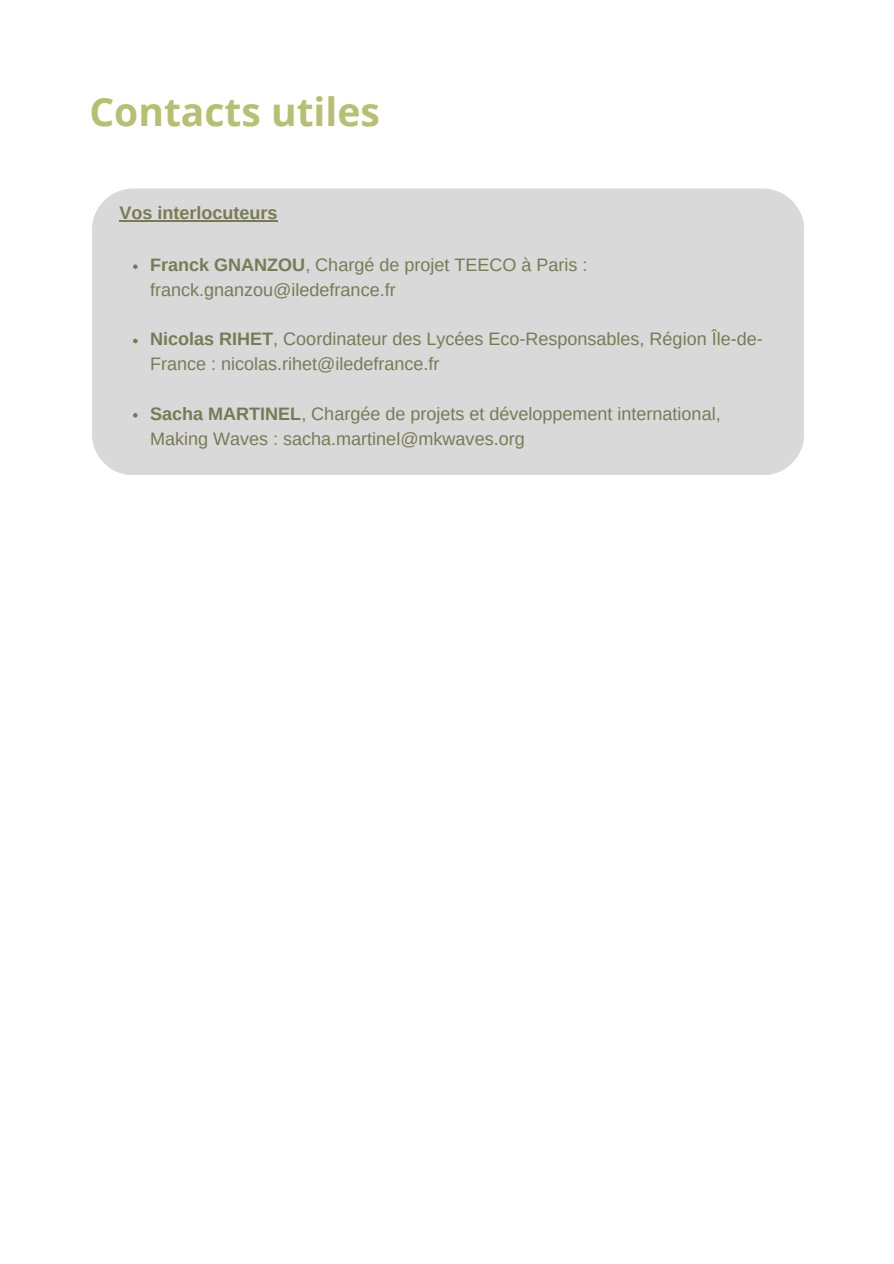
<style>
.page{position:relative;width:894px;height:1264px;background:#fff}
.page>*{position:absolute;margin:0;border:0;box-sizing:border-box;transform-origin:0 0}
.t1{font:700 39px "Open Sans";color:#b7bf72}
.t2{font:18px/24.8px "Arimo";color:#777b54}
.t3{font:700 18px "Arimo";color:#777b54}
.s1{font-weight:700}
</style>
<div class="page">
<div style="left:92px;top:188px;width:711px;height:287px;background:#d9d9d9"></div>
<hr style="left:119px;top:220px;width:159px;height:2px;background:#777b54">
<svg style="left:133px;top:264px;width:4px;height:5px"></svg>
<svg style="left:133px;top:339px;width:4px;height:4px"></svg>
<svg style="left:133px;top:413px;width:4px;height:4px"></svg>
<h1 class="t1" style="left:89px;top:84px;width:292px">Contacts utiles</h1>
<h2 class="t3" style="left:119px;top:203px;width:159px">Vos interlocuteurs</h2>
<p class="t2" style="left:150px;top:252px;width:438px"><span class="s1">Franck GNANZOU</span>, Chargé de projet TEECO à Paris : franck.gnanzou@iledefrance.fr</p>
<p class="t2" style="left:150px;top:327px;width:614px"><span class="s1">Nicolas RIHET</span>, Coordinateur des Lycées Eco-Responsables, Région Île-de-<br>France : nicolas.rihet@iledefrance.fr</p>
<p class="t2" style="left:150px;top:401px;width:572px"><span class="s1">Sacha MARTINEL</span>, Chargée de projets et développement international,<br>Making Waves : sacha.martinel@mkwaves.org</p>
</div>
